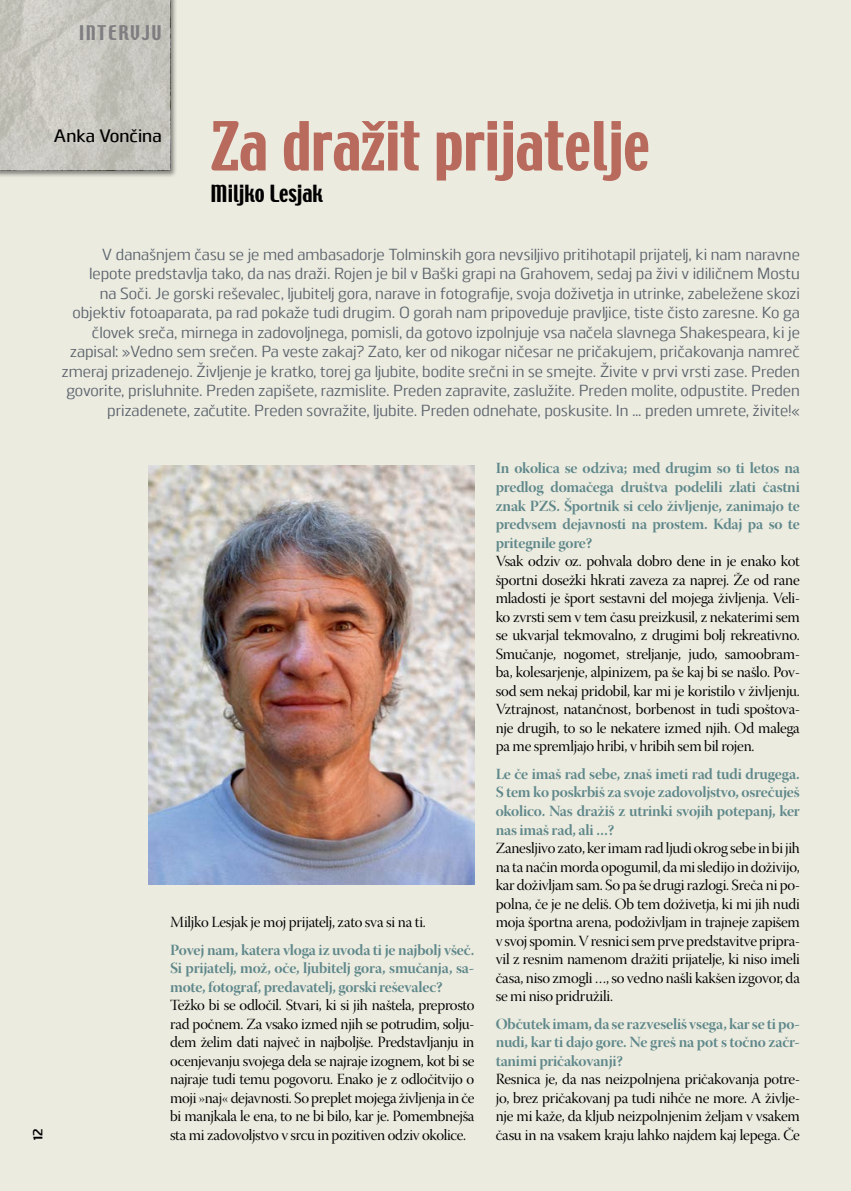
<style>
.page{position:relative;width:851px;height:1191px;background:#fff}
.page>*{position:absolute;margin:0;border:0;box-sizing:border-box;transform-origin:0 0}
.A_naslov{font:60px "Techno";color:#b86a5d}
.A_podnaslov{font:21px "Techno";color:#000}
.A_avtor{font:500 18px "Juhl";color:#000}
.PASICA{font:18px "Techno";letter-spacing:.085em;color:#7f7e81}
.A_intro{font:16.05px/19.5px "Juhl";color:#5b646d;text-align:right}
.A_body{font:15.45px/18.6px "Warnock Pro Disp";letter-spacing:-.015em;color:#000;text-align:justify}
.A_body_intervju{font:15.45px/18.5px "Warnock Pro Bold Disp";letter-spacing:-.015em;color:#5f888a;text-align:justify}
.t1{font:700 13.5px "Juhl";color:#000}
</style>
<div class="page">
<div style="left:0;top:0;width:850px;height:1191px;background:#ecebe0"></div>
<div style="left:0;top:0;width:178px;height:177px;background:#000;opacity:.5"></div>
<svg style="left:0;top:0;width:170px;height:170px;background:#c6c5bd"></svg>
<img style="left:149px;top:465px;width:325px;height:419px">
<p class="PASICA" style="left:79px;top:21px;width:84px">INTERVJU</p>
<p class="A_avtor" style="left:54px;top:123px;width:110px">Anka Vončina</p>
<p class="A_naslov" style="left:210px;top:106px;width:441px">Za dražit prijatelje</p>
<p class="A_podnaslov" style="left:210px;top:179px;width:114px">Miljko Lesjak</p>
<p class="A_intro" style="left:62px;top:243px;width:739px">V današnjem času se je med ambasadorje Tolminskih gora nevsiljivo pritihotapil prijatelj, ki nam naravne lepote predstavlja tako, da nas draži. Rojen je bil v Baški grapi na Grahovem, sedaj pa živi v idiličnem Mostu<br>na Soči. Je gorski reševalec, ljubitelj gora, narave in fotografije, svoja doživetja in utrinke, zabeležene skozi objektiv fotoaparata, pa rad pokaže tudi drugim. O gorah nam pripoveduje pravljice, tiste čisto zaresne. Ko ga človek sreča, mirnega in zadovoljnega, pomisli, da gotovo izpolnjuje vsa načela slavnega Shakespeara, ki je zapisal: »Vedno sem srečen. Pa veste zakaj? Zato, ker od nikogar ničesar ne pričakujem, pričakovanja namreč zmeraj prizadenejo. Življenje je kratko, torej ga ljubite, bodite srečni in se smejte. Živite v prvi vrsti zase. Preden govorite, prisluhnite. Preden zapišete, razmislite. Preden zapravite, zaslužite. Preden molite, odpustite. Preden prizadenete, začutite. Preden sovražite, ljubite. Preden odnehate, poskusite. In … preden umrete, živite!«</p>
<p class="A_body_intervju" style="left:495px;top:459px;width:306px">In okolica se odziva; med drugim so ti letos na predlog domačega društva podelili zlati častni znak PZS. Športnik si celo življenje, zanimajo te predvsem dejavnosti na prostem. Kdaj pa so te pritegnile gore?</p>
<p class="A_body" style="left:495px;top:553px;width:306px">Vsak odziv oz. pohvala dobro dene in je enako kot športni dosežki hkrati zaveza za naprej. Že od rane mladosti je šport sestavni del mojega življenja. Veli&shy;ko zvrsti sem v tem času preizkusil, z nekaterimi sem se ukvarjal tekmovalno, z drugimi bolj rekreativno.<br>Smučanje, nogomet, streljanje, judo, samoobram&shy;ba, kolesarjenje, alpinizem, pa še kaj bi se našlo. Pov&shy;sod sem nekaj pridobil, kar mi je koristilo v življenju.<br>Vztrajnost, natančnost, borbenost in tudi spoštova&shy;nje drugih, to so le nekatere izmed njih. Od malega pa me spremljajo hribi, v hribih sem bil rojen.</p>
<p class="A_body_intervju" style="left:495px;top:764px;width:305px">Le če imaš rad sebe, znaš imeti rad tudi drugega.<br>S tem ko poskrbiš za svoje zadovoljstvo, osrečuješ okolico. Nas dražiš z utrinki svojih potepanj, ker nas imaš rad, ali …?</p>
<p class="A_body" style="left:495px;top:840px;width:306px">Zanesljivo zato, ker imam rad ljudi okrog sebe in bi jih na ta način morda opogumil, da mi sledijo in doživijo, kar doživljam sam. So pa še drugi razlogi. Sreča ni po&shy;polna, če je ne deliš. Ob tem doživetja, ki mi jih nudi moja športna arena, podoživljam in trajneje zapišem v svoj spomin. V resnici sem prve predstavitve pripra&shy;vil z resnim namenom dražiti prijatelje, ki niso imeli časa, niso zmogli …, so vedno našli kakšen izgovor, da se mi niso pridružili.</p>
<p class="A_body_intervju" style="left:495px;top:1014px;width:306px">Občutek imam, da se razveseliš vsega, kar se ti po&shy;nudi, kar ti dajo gore. Ne greš na pot s točno začr&shy;tanimi pričakovanji?</p>
<p class="A_body" style="left:495px;top:1071px;width:306px">Resnica je, da nas neizpolnjena pričakovanja potre&shy;jo, brez pričakovanj pa tudi nihče ne more. A življe&shy;nje mi kaže, da kljub neizpolnjenim željam v vsakem</p>
<p class="A_body" style="left:170px;top:914px;width:257px">Miljko Lesjak je moj prijatelj, zato sva si na ti.</p>
<p class="A_body_intervju" style="left:170px;top:940px;width:306px">Povej nam, katera vloga iz uvoda ti je najbolj všeč.<br>Si prijatelj, mož, oče, ljubitelj gora, smučanja, sa&shy;mote, fotograf, predavatelj, gorski reševalec?</p>
<p class="A_body" style="left:170px;top:997px;width:306px">Težko bi se odločil. Stvari, ki si jih naštela, preprosto rad počnem. Za vsako izmed njih se potrudim, solju&shy;dem želim dati največ in najboljše. Predstavljanju in ocenjevanju svojega dela se najraje izognem, kot bi se najraje tudi temu pogovoru. Enako je z odločitvijo o moji »naj« dejavnosti. So preplet mojega življenja in če bi manjkala le ena, to ne bi bilo, kar je. Pomembnejša sta mi zadovoljstvo v srcu in pozitiven odziv okolice.</p>
<p class="t1" style="left:28px;top:1140px;width:13px;rotate:-90deg">12</p>
<p class="A_body" style="left:495px;top:1127px;width:306px">času in na vsakem kraju lahko najdem kaj lepega. Če</p>
</div>
